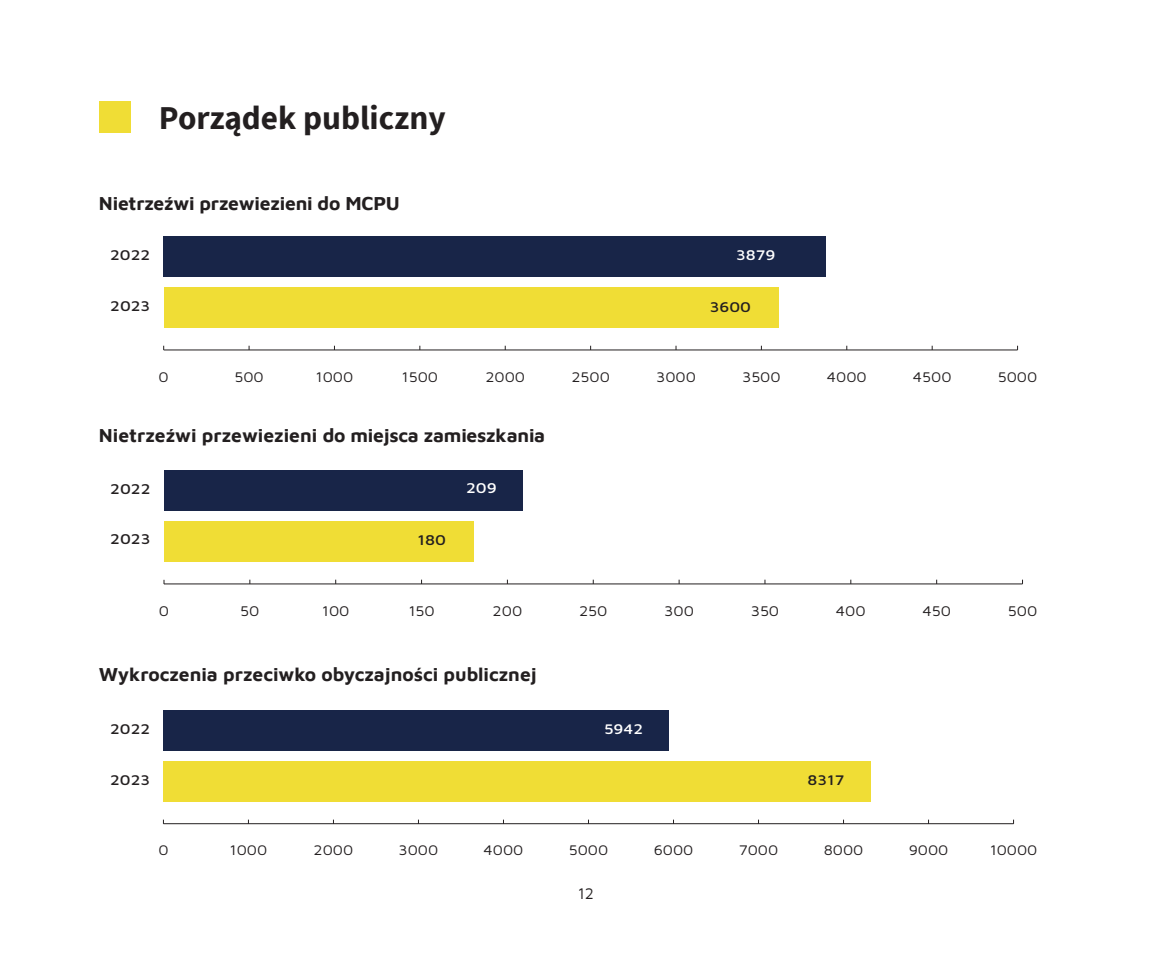
<style>
.page{position:relative;width:1171px;height:973px;background:#fff}
.page>*{position:absolute;margin:0;border:0;box-sizing:border-box;transform-origin:0 0}
.rozdzialy{font:700 33.25px "Source Sans Pro";color:#231f20}
.tytuły_wykr{font:19.25px "Maven Pro";color:#231f20}
.t1{font:15.75px "Maven Pro";color:#231f20}
.t2{font:14.35px "Maven Pro";color:#231f20;scale:1.1 1}
.t3{font:14.35px "Maven Pro";color:#231f20;scale:1.15 1}
.t4{font:14.35px "Maven Pro";color:#fff;scale:1.15 1}
</style>
<div class="page">
<div style="left:99px;top:101px;width:32px;height:32px;background:#f0dd35"></div>
<hr style="left:164px;top:583px;width:858px;height:1px;background:#231f20">
<div style="left:164px;top:521px;width:309px;height:40px;background:#f0dd35"></div>
<div style="left:164px;top:469px;width:359px;height:41px;background:#182548"></div>
<hr style="left:163px;top:823px;width:850px;height:1px;background:#231f20">
<div style="left:163px;top:761px;width:707px;height:40px;background:#f0dd35"></div>
<div style="left:163px;top:710px;width:505px;height:41px;background:#182548"></div>
<hr style="left:164px;top:349px;width:853px;height:1px;background:#231f20">
<div style="left:164px;top:287px;width:614px;height:41px;background:#f0dd35"></div>
<div style="left:164px;top:236px;width:662px;height:41px;background:#182548"></div>
<p class="rozdzialy" style="left:159px;top:96px;width:288px">Porządek publiczny</p>
<p class="tytuły_wykr" style="left:99px;top:190px;width:302px">Nietrzeźwi przewiezieni do MCPU</p>
<p class="t3" style="left:110px;top:245px;width:36px">2022</p>
<p class="t3" style="left:110px;top:296px;width:36px">2023</p>
<p class="t4" style="left:736px;top:245px;width:36px">3879</p>
<p class="t3" style="left:710px;top:297px;width:37px">3600</p>
<p class="t2" style="left:159px;top:367px;width:11px">0</p>
<p class="t2" style="left:234px;top:367px;width:28px">500</p>
<p class="t2" style="left:316px;top:367px;width:36px">1000</p>
<p class="t2" style="left:402px;top:367px;width:35px">1500</p>
<p class="t2" style="left:485px;top:367px;width:38px">2000</p>
<p class="t2" style="left:571px;top:367px;width:37px">2500</p>
<p class="t2" style="left:656px;top:367px;width:38px">3000</p>
<p class="t2" style="left:742px;top:367px;width:37px">3500</p>
<p class="t2" style="left:827px;top:367px;width:38px">4000</p>
<p class="t2" style="left:913px;top:367px;width:37px">4500</p>
<p class="t2" style="left:998px;top:367px;width:37px">5000</p>
<p class="tytuły_wykr" style="left:99px;top:422px;width:448px">Nietrzeźwi przewiezieni do miejsca zamieszkania</p>
<p class="t3" style="left:110px;top:479px;width:37px">2022</p>
<p class="t3" style="left:110px;top:529px;width:37px">2023</p>
<p class="t3" style="left:417px;top:530px;width:26px">180</p>
<p class="t4" style="left:466px;top:478px;width:28px">209</p>
<p class="t2" style="left:159px;top:600px;width:11px">0</p>
<p class="t2" style="left:240px;top:600px;width:19px">50</p>
<p class="t2" style="left:322px;top:600px;width:27px">100</p>
<p class="t2" style="left:408px;top:600px;width:26px">150</p>
<p class="t2" style="left:492px;top:600px;width:29px">200</p>
<p class="t2" style="left:579px;top:600px;width:27px">250</p>
<p class="t2" style="left:664px;top:600px;width:29px">300</p>
<p class="t2" style="left:751px;top:600px;width:27px">350</p>
<p class="t2" style="left:836px;top:600px;width:29px">400</p>
<p class="t2" style="left:922px;top:600px;width:28px">450</p>
<p class="t2" style="left:1008px;top:600px;width:28px">500</p>
<p class="tytuły_wykr" style="left:99px;top:660px;width:439px">Wykroczenia przeciwko obyczajności publicznej</p>
<p class="t3" style="left:110px;top:719px;width:36px">2022</p>
<p class="t3" style="left:110px;top:769px;width:36px">2023</p>
<p class="t4" style="left:604px;top:719px;width:35px">5942</p>
<p class="t3" style="left:807px;top:770px;width:33px">8317</p>
<p class="t2" style="left:158px;top:840px;width:11px">0</p>
<p class="t2" style="left:230px;top:840px;width:36px">1000</p>
<p class="t2" style="left:314px;top:840px;width:38px">2000</p>
<p class="t2" style="left:399px;top:840px;width:38px">3000</p>
<p class="t2" style="left:483px;top:840px;width:38px">4000</p>
<p class="t2" style="left:569px;top:840px;width:37px">5000</p>
<p class="t2" style="left:654px;top:840px;width:38px">6000</p>
<p class="t2" style="left:739px;top:840px;width:37px">7000</p>
<p class="t2" style="left:824px;top:840px;width:38px">8000</p>
<p class="t2" style="left:908px;top:840px;width:38px">9000</p>
<p class="t2" style="left:989px;top:840px;width:45px">10000</p>
<p class="t1" style="left:578px;top:882px;width:18px">12</p>
</div>
